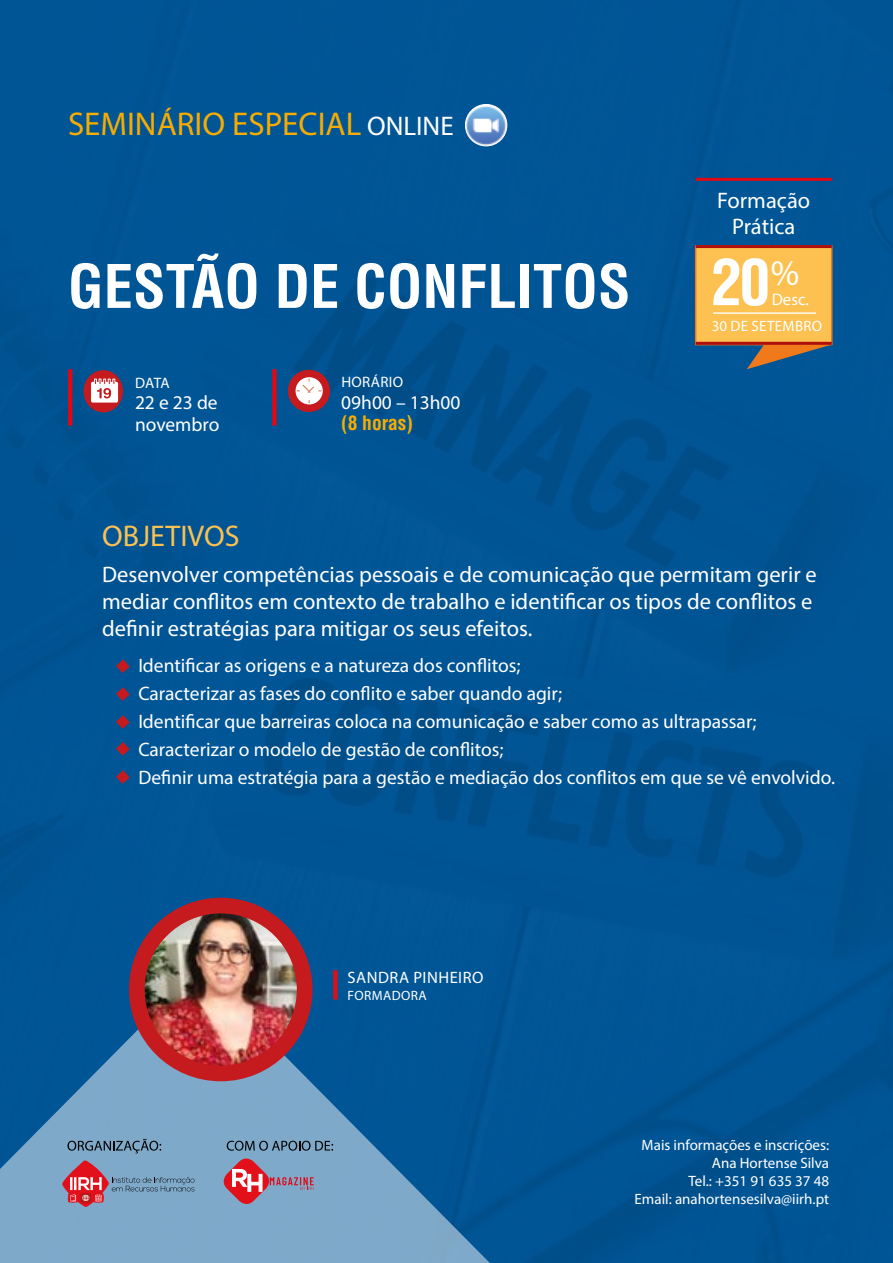
<style>
.page{position:relative;width:893px;height:1263px;background:#00589a}
.page>*{position:absolute;margin:0;border:0;box-sizing:border-box;transform-origin:0 0}
.t1{font:700 condensed 62.4px "Helvetica";color:#fff}
.t2{font:700 condensed 58.5px "Helvetica";color:#fff}
.t3{font:33px "Myriad Pro";color:#f8ac00}
.t4{font:30px "Myriad Pro";color:#fcc151}
.t5{font:22.5px/27px "Myriad Pro";color:#fff}
.t6{font:19.5px/28px "Myriad Pro";color:#fff}
.t7{font:700 condensed 19.5px "Helvetica";color:#f8ac00}
.t8{font:16.8px "Myriad Pro";color:#fff}
.t9{font:16.5px "Myriad Pro";letter-spacing:.03em;color:#fff}
.t10{font:15.15px "Myriad Pro";letter-spacing:.02em;color:#fff}
.t11{font:15px/18px "Myriad Pro";color:#fff;text-align:right}
.t12{font:15px "Myriad Pro";letter-spacing:.02em;color:#fff}
.t13{font:13.5px "Myriad Pro";letter-spacing:.03em;color:#fff}
.s1{font-size:27px;color:#fff}
</style>
<div class="page">
<svg style="left:0;top:971px;width:501px;height:292px"></svg>
<div style="left:333px;top:970px;width:5px;height:29px;background:#d8111a"></div>
<div style="left:288px;top:370px;width:42px;height:42px;background:#c51a1e;border-radius:50%"></div>
<div style="left:296px;top:377px;width:27px;height:27px;background:#fff;border-radius:50%"></div>
<svg style="left:297px;top:378px;width:25px;height:15px"></svg>
<hr style="left:68px;top:369px;width:4px;height:57px;background:#e30613">
<div style="left:272px;top:369px;width:5px;height:57px;background:#e30613"></div>
<div style="left:84px;top:370px;width:39px;height:42px;background:#c51a1e;border-radius:50%"></div>
<svg style="left:91px;top:379px;width:27px;height:24px"></svg>
<div style="left:129px;top:898px;width:184px;height:183px;background:#c51a1e;border-radius:50%"></div>
<img style="left:145px;top:913px;width:152px;height:152px;border-radius:76px">
<svg style="left:67px;top:1139px;width:94px;height:14px"></svg>
<svg style="left:220px;top:1141px;width:113px;height:67px;background:#8e8ea8"></svg>
<svg style="left:62px;top:1160px;width:133px;height:47px;background:#928da6"></svg>
<img style="left:465px;top:104px;width:42px;height:42px;border-radius:21px">
<div style="left:465px;top:104px;width:42px;height:42px;border:1px solid #fff;border-radius:50%"></div>
<svg style="left:116px;top:687px;width:14px;height:14px"></svg>
<svg style="left:116px;top:742px;width:14px;height:14px"></svg>
<svg style="left:116px;top:659px;width:14px;height:14px"></svg>
<svg style="left:116px;top:715px;width:14px;height:14px"></svg>
<svg style="left:116px;top:770px;width:14px;height:14px"></svg>
<svg style="left:747px;top:345px;width:85px;height:24px"></svg>
<div style="left:695px;top:245px;width:137px;height:100px;background:#fcc151;border:2px solid #ef791b"></div>
<hr style="left:713px;top:312px;width:103px;height:2px;background:#fff">
<hr style="left:696px;top:178px;width:136px;height:3px;background:#e30613">
<hr style="left:696px;top:245px;width:136px;height:3px;background:#ae0f0a">
<hr style="left:696px;top:342px;width:136px;height:3px;background:#ae0f0a">
<h3 class="t3" style="left:68px;top:104px;width:387px">SEMINÁRIO ESPECIAL <span class="s1">ONLINE</span></h3>
<h2 class="t2" style="left:68px;top:250px;width:564px">GESTÃO DE CONFLITOS</h2>
<p class="t10" style="left:135px;top:373px;width:36px">DATA</p>
<p class="t6" style="left:135px;top:392px;width:86px;line-height:21.6px">22 e 23 de novembro</p>
<p class="t10" style="left:341px;top:372px;width:63px">HORÁRIO</p>
<p class="t6" style="left:341px;top:388px;width:121px">09h00 – 13h00</p>
<p class="t7" style="left:341px;top:411px;width:73px">(8 horas)</p>
<p class="t5" style="left:717px;top:188px;width:94px;line-height:25.5px;text-align:center">Formação<br>Prática</p>
<h1 class="t1" style="left:711px;top:243px;width:90px">20<sup>%</sup></h1>
<p class="t8" style="left:772px;top:289px;width:39px">Desc.</p>
<p class="t12" style="left:712px;top:317px;width:112px">30 DE SETEMBRO</p>
<h3 class="t4" style="left:102px;top:517px;width:139px">OBJETIVOS</h3>
<p class="t5" style="left:102px;top:561px;width:716px">Desenvolver competências pessoais e de comunicação que permitam gerir e mediar conflitos em contexto de trabalho e identificar os tipos de conflitos e definir estratégias para mitigar os seus efeitos.</p>
<p class="t6" style="left:138px;top:651px;width:698px">Identificar as origens e a natureza dos conflitos;<br>Caracterizar as fases do conflito e saber quando agir;<br>Identificar que barreiras coloca na comunicação e saber como as ultrapassar; Caracterizar o modelo de gestão de conflitos;<br>Definir uma estratégia para a gestão e mediação dos conflitos em que se vê envolvido.</p>
<p class="t9" style="left:348px;top:967px;width:137px">SANDRA PINHEIRO</p>
<p class="t13" style="left:348px;top:987px;width:81px">FORMADORA</p>
<p class="t11" style="left:635px;top:1136px;width:196px">Mais informações e inscrições:<br>Ana Hortense Silva<br>Tel.: +351 91 635 37 48<br>Email: anahortensesilva@iirh.pt</p>
</div>
